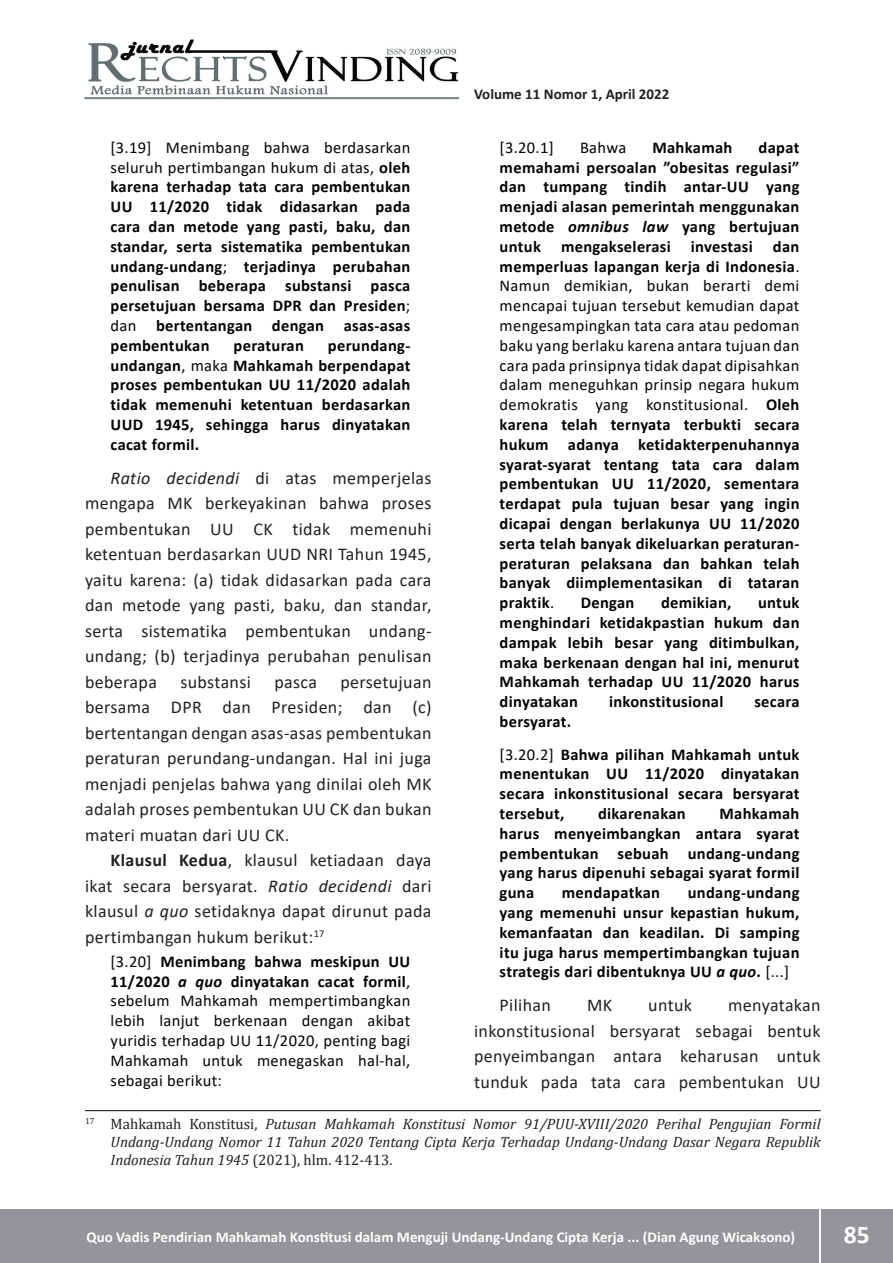
<style>
.page{position:relative;width:893px;height:1263px;background:#fff}
.page>*{position:absolute;margin:0;border:0;box-sizing:border-box;transform-origin:0 0}
.t1{font:700 25.5px "Calibri";color:#fff}
.t2{font:18px/25.5px "Calibri";letter-spacing:.02em;color:#231f20;text-align:justify}
.t3{font:700 16.5px/19.8px "Calibri";letter-spacing:.02em;color:#040503;text-align:justify}
.t4{font:16.5px/19.8px "Calibri";letter-spacing:.02em;color:#040503;text-align:justify}
.t5{font:italic 15px/18px "Cambria";color:#231f20;text-align:justify}
.t6{font:700 15px "Calibri";color:#fff}
.t7{font:700 15px "Calibri";color:#231f20}
.s1{font-weight:400}
.s2{font-style:italic}
.s3{font-weight:700}
.s4{font-weight:700;font-style:italic}
.s5{font-style:normal}
</style>
<div class="page">
<div style="left:0;top:1209px;width:893px;height:54px;background:#939598"></div>
<hr style="left:819px;top:1206px;width:2px;height:57px;background:#fff">
<img style="left:85px;top:39px;width:375px;height:60px">
<hr style="left:85px;top:1110px;width:736px;height:1px;background:#231f20">
<p class="t7" style="left:474px;top:84px;width:197px">Volume 11 Nomor 1, April 2022</p>
<p class="t4" style="left:500px;top:137px;width:56px">[3.20.1]</p>
<p class="t4" style="left:580px;top:137px;width:48px">Bahwa</p>
<p class="t3" style="left:652px;top:137px;width:82px">Mahkamah</p>
<p class="t3" style="left:111px;top:137px;width:301px"><span class="s1">[3.19] Menimbang bahwa berdasarkan seluruh pertimbangan hukum di atas,</span> oleh karena terhadap tata cara pembentukan UU 11/2020 tidak didasarkan pada cara dan metode yang pasti, baku, dan standar, serta sistematika pembentukan undang-undang<span class="s1">;</span> terjadinya perubahan penulisan beberapa substansi pasca persetujuan bersama DPR dan Presiden<span class="s1">; dan</span> bertentangan dengan asas-asas pembentukan</p>
<p class="t3" style="left:500px;top:137px;width:301px;text-indent:259px">dapat memahami persoalan ”obesitas regulasi” dan tumpang tindih antar-UU yang menjadi alasan pemerintah menggunakan metode <span class="s2">omnibus law</span> yang bertujuan untuk mengakselerasi investasi dan memperluas lapangan kerja di Indonesia<span class="s1">.<br>Namun demikian, bukan berarti demi mencapai tujuan tersebut kemudian dapat mengesampingkan tata cara atau pedoman baku yang berlaku karena antara tujuan dan cara pada prinsipnya tidak dapat dipisahkan dalam meneguhkan prinsip negara hukum demokratis yang konstitusional.</span> Oleh karena telah ternyata terbukti secara hukum adanya ketidakterpenuhannya syarat-syarat tentang tata cara dalam pembentukan UU 11/2020, sementara terdapat pula tujuan besar yang ingin dicapai dengan berlakunya UU 11/2020 serta telah banyak dikeluarkan peraturan&shy;peraturan pelaksana dan bahkan telah banyak diimplementasikan di tataran praktik<span class="s1">.</span></p>
<p class="t3" style="left:111px;top:335px;width:301px;text-indent:217px">perundang&shy;undangan<span class="s1">, maka</span> Mahkamah berpendapat proses pembentukan UU 11/2020 adalah tidak memenuhi ketentuan berdasarkan UUD 1945, sehingga harus dinyatakan cacat formil.</p>
<p class="t2" style="left:85px;top:465px;width:348px;text-indent:26px"><span class="s2">Ratio decidendi</span> di atas memperjelas mengapa MK berkeyakinan bahwa proses pembentukan UU CK tidak memenuhi ketentuan berdasarkan UUD NRI Tahun 1945, yaitu karena: (a) tidak didasarkan pada cara dan metode yang pasti, baku, dan standar, serta sistematika pembentukan undang&shy;undang; (b) terjadinya perubahan penulisan beberapa</p>
<p class="t3" style="left:234px;top:335px;width:72px">peraturan</p>
<p class="t3" style="left:500px;top:592px;width:301px;text-indent:258px">untuk menghindari ketidakpastian hukum dan dampak lebih besar yang ditimbulkan, maka berkenaan dengan hal ini, menurut Mahkamah terhadap UU 11/2020 harus dinyatakan</p>
<p class="t3" style="left:581px;top:592px;width:55px">Dengan</p>
<p class="t3" style="left:661px;top:592px;width:72px">demikian,</p>
<p class="t2" style="left:180px;top:669px;width:72px">substansi</p>
<p class="t2" style="left:274px;top:669px;width:44px">pasca</p>
<p class="t2" style="left:85px;top:669px;width:348px;text-indent:255px">persetujuan bersama DPR dan Presiden; dan (c) bertentangan dengan asas-asas pembentukan peraturan perundang-undangan. Hal ini juga menjadi penjelas bahwa yang dinilai oleh MK adalah proses pembentukan UU CK dan bukan materi muatan dari UU CK.</p>
<p class="t2" style="left:85px;top:847px;width:348px;text-indent:26px"><span class="s3">Klausul Kedua</span>, klausul ketiadaan daya ikat secara bersyarat. <span class="s2">Ratio decidendi</span> dari klausul <span class="s2">a quo</span> setidaknya dapat dirunut pada pertimbangan hukum berikut:<sup>17</sup></p>
<p class="t4" style="left:111px;top:951px;width:301px">[3.20] <span class="s3">Menimbang bahwa meskipun UU 11/2020</span> <span class="s4">a quo</span> <span class="s3">dinyatakan cacat formil</span>, sebelum Mahkamah mempertimbangkan lebih lanjut berkenaan dengan akibat yuridis terhadap UU 11/2020, penting bagi Mahkamah untuk menegaskan hal-hal, sebagai berikut:</p>
<p class="t3" style="left:609px;top:691px;width:116px">inkonstitusional</p>
<p class="t3" style="left:754px;top:691px;width:47px">secara</p>
<p class="t3" style="left:500px;top:705px;width:301px;line-height:32.5px">bersyarat.<br><span class="s1">[3.20.2]</span> Bahwa pilihan Mahkamah untuk</p>
<p class="t3" style="left:500px;top:764px;width:301px">menentukan UU 11/2020 dinyatakan secara inkonstitusional secara bersyarat tersebut,</p>
<p class="t3" style="left:500px;top:803px;width:301px;text-indent:220px">Mahkamah harus menyeimbangkan antara syarat pembentukan sebuah undang-undang yang harus dipenuhi sebagai syarat formil guna</p>
<p class="t3" style="left:598px;top:803px;width:89px">dikarenakan</p>
<p class="t3" style="left:562px;top:882px;width:100px">mendapatkan</p>
<p class="t3" style="left:500px;top:882px;width:301px;text-indent:188px">undang-undang yang memenuhi unsur kepastian hukum, kemanfaatan dan keadilan. Di samping itu juga harus mempertimbangkan tujuan strategis dari dibentuknya UU <span class="s2">a quo</span>. <span class="s1">[...]</span></p>
<p class="t2" style="left:500px;top:992px;width:53px">Pilihan</p>
<p class="t2" style="left:587px;top:992px;width:27px">MK</p>
<p class="t2" style="left:648px;top:992px;width:45px">untuk</p>
<p class="t2" style="left:474px;top:992px;width:348px;text-indent:254px">menyatakan inkonstitusional bersyarat sebagai bentuk penyeimbangan antara keharusan untuk tunduk pada tata cara pembentukan UU</p>
<p class="t5" style="left:111px;top:1114px;width:712px;text-indent:-26px"><sup>17</sup> <span class="s5">Mahkamah Konstitusi,</span> Putusan Mahkamah Konstitusi Nomor 91/PUU-XVIII/2020 Perihal Pengujian Formil Undang-Undang Nomor 11 Tahun 2020 Tentang Cipta Kerja Terhadap Undang-Undang Dasar Negara Republik Indonesia Tahun 1945 <span class="s5">(2021), hlm. 412-413.</span></p>
<p class="t6" style="left:86px;top:1227px;width:710px">Quo Vadis Pendirian Mahkamah Konstitusi dalam Menguji Undang-Undang Cipta Kerja ... (Dian Agung Wicaksono)</p>
<h1 class="t1" style="left:844px;top:1216px;width:27px">85</h1>
</div>
